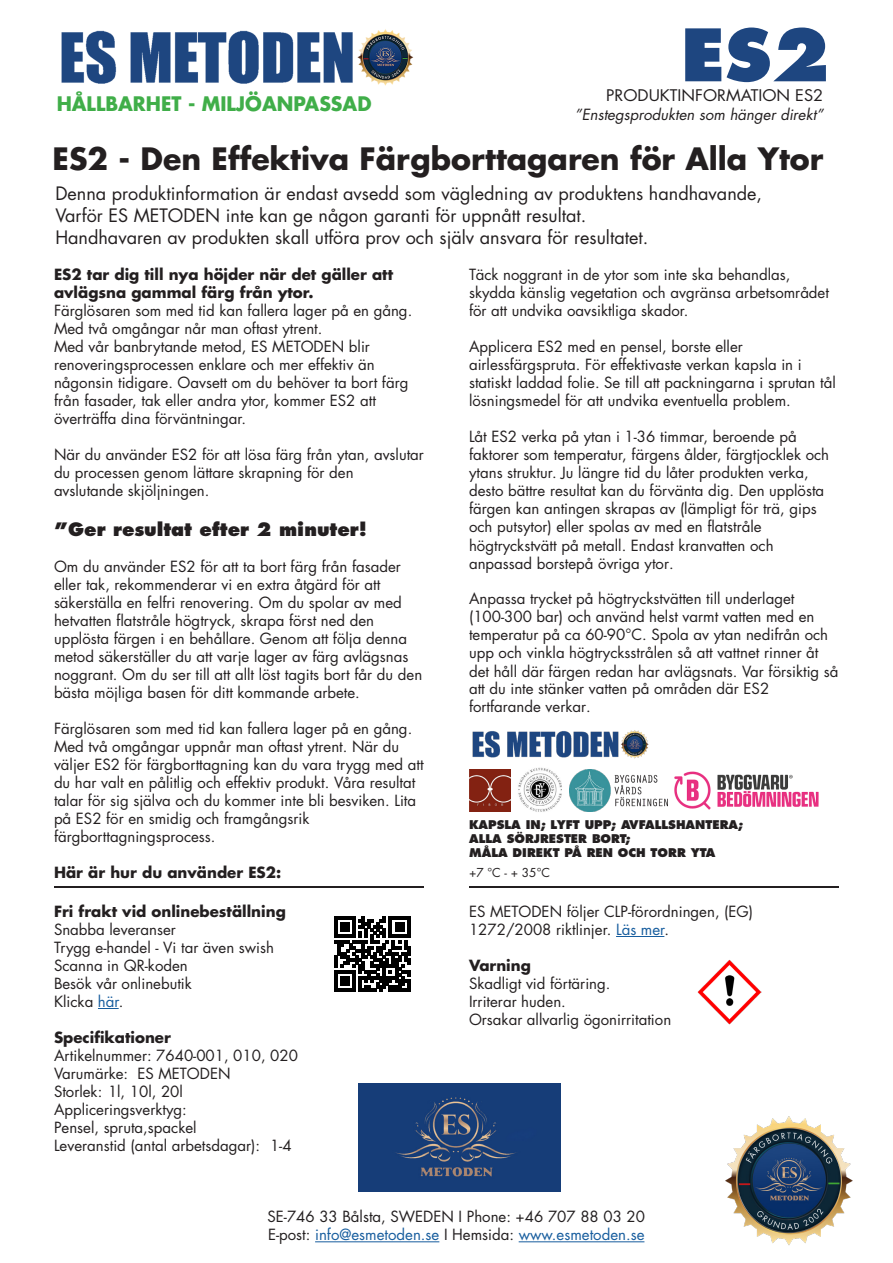
<style>
.page{position:relative;width:893px;height:1263px;background:#fff}
.page>*{position:absolute;margin:0;border:0;box-sizing:border-box;transform-origin:0 0}
.t1{font:800 70.2px "Futura Std";color:#1e4680}
.t2{font:700 30px "Futura Std";color:#231f20}
.t3{font:700 19.5px "Futura Std";color:#40ae49}
.t4{font:18px "Futura Std";color:#231f20}
.t5{font:800 18px "Futura Std";color:#231f20}
.t6{font:15.6px "Futura Std";color:#231f20;scale:1.05 1}
.t7{font:15px/18px "Futura Std";color:#231f20}
.t8{font:700 15px/18px "Futura Std";color:#231f20}
.t9{font:15px "Futura Std";color:#175d9e}
.t10{font:italic 15px "Futura Std";color:#231f20}
.t11{font:12px "Futura Std";color:#231f20}
.t12{font:800 11.7px "Futura Std";color:#231f20}
.s1{color:#175d9e}
.s2{color:#231f20}
</style>
<div class="page">
<svg style="left:98px;top:1008px;width:21px;height:1px"></svg>
<hr style="left:616px;top:936px;width:48px;height:1px;background:#175d9e">
<hr style="left:54px;top:886px;width:370px;height:1px;background:#231f20">
<hr style="left:469px;top:886px;width:370px;height:1px;background:#231f20">
<hr style="left:315px;top:1241px;width:124px;height:1px;background:#175d9e">
<hr style="left:519px;top:1241px;width:125px;height:1px;background:#175d9e">
<img style="left:697px;top:960px;width:65px;height:64px">
<img style="left:674px;top:771px;width:145px;height:39px">
<img style="left:469px;top:770px;width:42px;height:41px">
<img style="left:518px;top:767px;width:44px;height:45px">
<img style="left:569px;top:770px;width:98px;height:41px">
<img style="left:472px;top:730px;width:177px;height:29px">
<img style="left:358px;top:1084px;width:202px;height:107px">
<img style="left:725px;top:1117px;width:128px;height:128px">
<svg style="left:335px;top:917px;width:75px;height:75px"></svg>
<img style="left:61px;top:29px;width:353px;height:57px">
<p class="t3" style="left:57px;top:90px;width:316px">HÅLLBARHET - MILJÖANPASSAD</p>
<p class="t1" style="left:681px;top:10px;width:150px">ES2</p>
<p class="t10" style="left:575px;top:105px;width:250px">”Enstegsprodukten som hänger direkt”</p>
<p class="t6" style="left:606px;top:85px;width:208px">PRODUKTINFORMATION ES2</p>
<p class="t2" style="left:53px;top:139px;width:772px">ES2 - Den Effektiva Färgborttagaren för Alla Ytor</p>
<p class="t4" style="left:55px;top:182px;width:708px">Denna produktinformation är endast avsedd som vägledning av produktens handhavande,</p>
<p class="t4" style="left:55px;top:204px;width:533px">Varför ES METODEN inte kan ge någon garanti för uppnått resultat.</p>
<p class="t4" style="left:55px;top:226px;width:594px">Handhavaren av produkten skall utföra prov och själv ansvara för resultatet.</p>
<p class="t8" style="left:54px;top:266px;width:341px">ES2 tar dig till nya höjder när det gäller att avlägsna gammal färg från ytor.</p>
<p class="t7" style="left:54px;top:302px;width:360px">Färglösaren som med tid kan fallera lager på en gång.<br>Med två omgångar når man oftast ytrent.</p>
<p class="t7" style="left:54px;top:338px;width:317px">Med vår banbrytande metod, ES METODEN blir</p>
<p class="t7" style="left:54px;top:356px;width:322px">renoveringsprocessen enklare och mer effektiv än</p>
<p class="t7" style="left:54px;top:374px;width:356px">någonsin tidigare. Oavsett om du behöver ta bort färg från fasader, tak eller andra ytor, kommer ES2 att</p>
<p class="t7" style="left:54px;top:410px;width:194px">överträffa dina förväntningar.</p>
<p class="t7" style="left:54px;top:446px;width:371px">När du använder ES2 för att lösa färg från ytan, avslutar du processen genom lättare skrapning för den</p>
<p class="t7" style="left:54px;top:482px;width:157px">avslutande skjöljningen.</p>
<p class="t5" style="left:54px;top:518px;width:315px">”Ger resultat efter 2 minuter!</p>
<p class="t7" style="left:54px;top:558px;width:348px">Om du använder ES2 för att ta bort färg från fasader eller tak, rekommenderar vi en extra åtgärd för att</p>
<p class="t7" style="left:54px;top:594px;width:349px">säkerställa en felfri renovering. Om du spolar av med</p>
<p class="t7" style="left:54px;top:612px;width:356px">hetvatten flatstråle högtryck, skrapa först ned den upplösta färgen i en behållare. Genom att följa denna metod säkerställer du att varje lager av färg avlägsnas</p>
<p class="t7" style="left:54px;top:666px;width:370px">noggrant. Om du ser till att allt löst tagits bort får du den bästa möjliga basen för ditt kommande arbete.</p>
<p class="t7" style="left:54px;top:720px;width:371px">Färglösaren som med tid kan fallera lager på en gång.<br>Med två omgångar uppnår man oftast ytrent. När du väljer ES2 för färgborttagning kan du vara trygg med att du har valt en pålitlig och effektiv produkt. Våra resultat talar för sig själva och du kommer inte bli besviken. Lita på ES2 för en smidig och framgångsrik</p>
<p class="t7" style="left:54px;top:828px;width:163px">färgborttagningsprocess.</p>
<p class="t8" style="left:54px;top:863px;width:229px">Här är hur du använder ES2:</p>
<p class="t8" style="left:54px;top:902px;width:233px">Fri frakt vid onlinebeställning</p>
<p class="t7" style="left:54px;top:921px;width:123px">Snabba leveranser</p>
<p class="t7" style="left:54px;top:939px;width:222px">Trygg e-handel - Vi tar även swish</p>
<p class="t7" style="left:54px;top:957px;width:135px">Scanna in QR-koden</p>
<p class="t7" style="left:54px;top:975px;width:139px">Besök vår onlinebutik</p>
<p class="t7" style="left:54px;top:993px;width:71px">Klicka <span class="s1">här</span>.</p>
<p class="t8" style="left:54px;top:1028px;width:118px">Specifikationer</p>
<p class="t7" style="left:54px;top:1047px;width:245px">Artikelnummer: 7640-001, 010, 020</p>
<p class="t7" style="left:54px;top:1065px;width:178px">Varumärke: ES METODEN</p>
<p class="t7" style="left:54px;top:1083px;width:130px">Storlek: 1l, 10l, 20l</p>
<p class="t7" style="left:54px;top:1101px;width:134px">Appliceringsverktyg:</p>
<p class="t7" style="left:54px;top:1119px;width:144px">Pensel, spruta,spackel</p>
<p class="t7" style="left:54px;top:1137px;width:239px">Leveranstid (antal arbetsdagar): 1-4</p>
<p class="t7" style="left:469px;top:266px;width:361px">Täck noggrant in de ytor som inte ska behandlas, skydda känslig vegetation och avgränsa arbetsområdet för att undvika oavsiktliga skador.</p>
<p class="t7" style="left:469px;top:338px;width:368px">Applicera ES2 med en pensel, borste eller airlessfärgspruta. För effektivaste verkan kapsla in i statiskt laddad folie. Se till att packningarna i sprutan tål lösningsmedel för att undvika eventuella problem.</p>
<p class="t7" style="left:469px;top:428px;width:362px">Låt ES2 verka på ytan i 1-36 timmar, beroende på faktorer som temperatur, färgens ålder, färgtjocklek och ytans struktur. Ju längre tid du låter produkten verka, desto bättre resultat kan du förvänta dig. Den upplösta färgen kan antingen skrapas av (lämpligt för trä, gips och putsytor) eller spolas av med en flatstråle högtryckstvätt på metall. Endast kranvatten och anpassad borstepå övriga ytor.</p>
<p class="t7" style="left:469px;top:590px;width:371px">Anpassa trycket på högtryckstvätten till underlaget (100-300 bar) och använd helst varmt vatten med en temperatur på ca 60-90°C. Spola av ytan nedifrån och upp och vinkla högtrycksstrålen så att vattnet rinner åt det håll där färgen redan har avlägsnats. Var försiktig så</p>
<p class="t7" style="left:469px;top:680px;width:302px">att du inte stänker vatten på områden där ES2 fortfarande verkar.</p>
<p class="t12" style="left:469px;top:817px;width:276px">KAPSLA IN; LYFT UPP; AVFALLSHANTERA;</p>
<p class="t12" style="left:469px;top:831px;width:163px">ALLA SÖRJRESTER BORT;</p>
<p class="t12" style="left:469px;top:845px;width:248px">MÅLA DIREKT PÅ REN OCH TORR YTA</p>
<p class="t11" style="left:469px;top:865px;width:83px">+7 °C - + 35°C</p>
<p class="t7" style="left:469px;top:903px;width:286px">ES METODEN följer CLP-förordningen, (EG)<br>1272/2008 riktlinjer. <span class="s1">Läs mer</span>.</p>
<p class="t8" style="left:469px;top:956px;width:63px">Varning</p>
<p class="t7" style="left:469px;top:975px;width:143px">Skadligt vid förtäring.</p>
<p class="t7" style="left:469px;top:993px;width:98px">Irriterar huden.</p>
<p class="t7" style="left:469px;top:1011px;width:204px">Orsakar allvarlig ögonirritation</p>
<p class="t7" style="left:267px;top:1208px;width:379px">SE-746 33 Bålsta, SWEDEN I Phone: +46 707 88 03 20</p>
<p class="t9" style="left:268px;top:1225px;width:378px"><span class="s2">E-post:</span> info@esmetoden.se <span class="s2">I Hemsida:</span> www.esmetoden.se</p>
</div>
